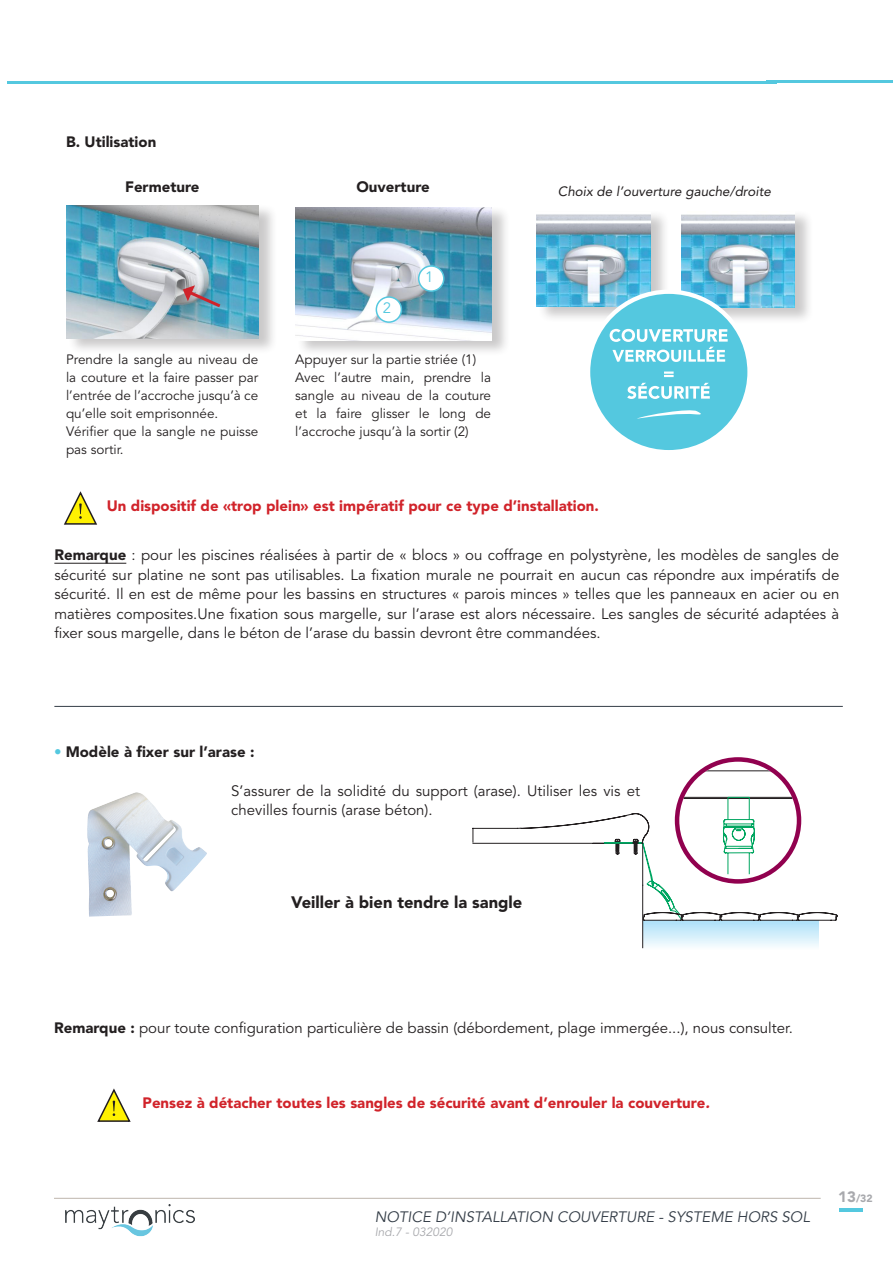
<style>
.page{position:relative;width:893px;height:1263px;background:#fff}
.page>*{position:absolute;margin:0;border:0;box-sizing:border-box;transform-origin:0 0}
.t1{font:900 16.5px "Avenir LT";color:#231f20}
.t2{font:15px/19.5px "Avenir LT";color:#231f20}
.t3{font:900 15px "Avenir LT";color:#d1232a}
.t4{font:900 15px "Avenir LT";color:#231f20}
.t5{font:italic 15px "Avenir LT";color:#343d47}
.t6{font:15px "Avenir LT";color:#54c8df}
.t7{font:13.5px/18px "Avenir LT";color:#231f20;text-align:justify}
.t8{font:italic 13.5px "Avenir LT";color:#231f20}
.t9{font:italic 12px "Avenir LT";color:#a8a9ad}
.t10{font:900 10.5px "Avenir LT";color:#a8a9ad}
.s1{font-weight:900}
.s2{font-weight:400;color:#54c8df}
.s3{font-style:italic}
.s4{font-size:15px}
</style>
<div class="page">
<hr style="left:54px;top:1198px;width:767px;height:1px;background:#beb6ad">
<hr style="left:839px;top:1208px;width:23px;height:3px;background:#54c8df">
<img style="left:66px;top:1204px;width:128px;height:32px">
<img style="left:87px;top:792px;width:120px;height:124px">
<hr style="left:54px;top:563px;width:72px;height:1px;background:#231f20">
<div style="left:643px;top:920px;width:175px;height:34px;background:linear-gradient(to bottom,#abdff8,#fff)"></div>
<hr style="left:473px;top:843px;width:170px;height:1px;background:#231f20">
<svg style="left:472px;top:828px;width:1px;height:14px"></svg>
<hr style="left:473px;top:828px;width:44px;height:1px;background:#231f20">
<hr style="left:642px;top:885px;width:1px;height:63px;background:#231f20">
<svg style="left:516px;top:757px;width:322px;height:164px"></svg>
<hr style="left:54px;top:706px;width:789px;height:1px;background:#343d47">
<svg style="left:64px;top:491px;width:34px;height:34px"></svg>
<div style="left:538px;top:210px;width:132px;height:113px;background:#231f20;opacity:.24"></div>
<img style="left:537px;top:211px;width:113px;height:96px">
<div style="left:683px;top:210px;width:131px;height:114px;background:#231f20;opacity:.24"></div>
<img style="left:681px;top:211px;width:114px;height:97px">
<div style="left:67px;top:204px;width:211px;height:151px;background:#231f20;opacity:.24"></div>
<img style="left:66px;top:205px;width:192px;height:133px">
<div style="left:297px;top:206px;width:213px;height:151px;background:#231f20;opacity:.24"></div>
<img style="left:295px;top:207px;width:196px;height:134px">
<div style="left:419px;top:266px;width:25px;height:25px;background:#fff;border-radius:50%"></div>
<div style="left:418px;top:265px;width:26px;height:27px;border:2px solid #54c8df;border-radius:50%"></div>
<div style="left:376px;top:297px;width:25px;height:25px;background:#fff;border-radius:50%"></div>
<div style="left:376px;top:296px;width:26px;height:27px;border:2px solid #54c8df;border-radius:50%"></div>
<svg style="left:183px;top:285px;width:41px;height:25px"></svg>
<div style="left:588px;top:292px;width:161px;height:160px;background:#54c8df;border-radius:50%"></div>
<div style="left:586px;top:290px;width:166px;height:164px;border:4px solid #fff;border-radius:50%"></div>
<svg style="left:627px;top:383px;width:83px;height:16px"></svg>
<svg style="left:664px;top:371px;width:10px;height:6px"></svg>
<svg style="left:637px;top:410px;width:64px;height:9px"></svg>
<svg style="left:610px;top:329px;width:118px;height:33px"></svg>
<hr style="left:7px;top:81px;width:770px;height:2px;background:#54c8df">
<hr style="left:766px;top:81px;width:127px;height:2px;background:#54c8df">
<svg style="left:97px;top:1088px;width:34px;height:34px"></svg>
<p class="t4" style="left:66px;top:132px;width:92px">B. Utilisation</p>
<p class="t4" style="left:125px;top:177px;width:76px">Fermeture</p>
<p class="t4" style="left:356px;top:177px;width:75px">Ouverture</p>
<p class="t7" style="left:66px;top:351px;width:194px">Prendre la sangle au niveau de la couture et la faire passer par l’entrée de l’accroche jusqu’à ce qu’elle soit emprisonnée.</p>
<p class="t7" style="left:66px;top:423px;width:194px">Vérifier que la sangle ne puisse pas sortir.</p>
<p class="t6" style="left:383px;top:299px;width:10px">2</p>
<p class="t6" style="left:425px;top:268px;width:10px">1</p>
<p class="t7" style="left:295px;top:351px;width:182px">Appuyer sur la partie striée (1)</p>
<p class="t7" style="left:295px;top:369px;width:197px">Avec l’autre main, prendre la sangle au niveau de la couture et la faire glisser le long de l’accroche jusqu’à la sortir (2)</p>
<p class="t8" style="left:558px;top:183px;width:215px">Choix de l’ouverture gauche/droite</p>
<p class="t3" style="left:107px;top:497px;width:494px">Un dispositif de «trop plein» est impératif pour ce type d’installation.</p>
<p class="t2" style="left:54px;top:546px;width:786px;text-align:justify"><span class="s1">Remarque</span> : pour les piscines réalisées à partir de « blocs » ou coffrage en polystyrène, les modèles de sangles de sécurité sur platine ne sont pas utilisables. La fixation murale ne pourrait en aucun cas répondre aux impératifs de sécurité. Il en est de même pour les bassins en structures « parois minces » telles que les panneaux en acier ou en matières composites.Une fixation sous margelle, sur l’arase est alors nécessaire. Les sangles de sécurité adaptées à fixer sous margelle, dans le béton de l’arase du bassin devront être commandées.</p>
<p class="t4" style="left:54px;top:742px;width:202px"><span class="s2">•</span> Modèle à fixer sur l’arase :</p>
<p class="t2" style="left:231px;top:781px;width:410px">S’assurer de la solidité du support (arase). Utiliser les vis et chevilles fournis (arase béton).</p>
<p class="t1" style="left:291px;top:893px;width:233px">Veiller à bien tendre la sangle</p>
<p class="t2" style="left:54px;top:1018px;width:740px"><span class="s1">Remarque :</span> pour toute configuration particulière de bassin (débordement, plage immergée...), nous consulter.</p>
<p class="t3" style="left:143px;top:1094px;width:569px">Pensez à détacher toutes les sangles de sécurité avant d’enrouler la couverture<span class="s3">.</span></p>
<p class="t5" style="left:375px;top:1208px;width:437px">NOTICE D’INSTALLATION COUVERTURE - SYSTEME HORS SOL</p>
<p class="t9" style="left:375px;top:1225px;width:79px">Ind.7 - 032020</p>
<p class="t10" style="left:838px;top:1192px;width:36px"><span class="s4">13</span>/32</p>
</div>
